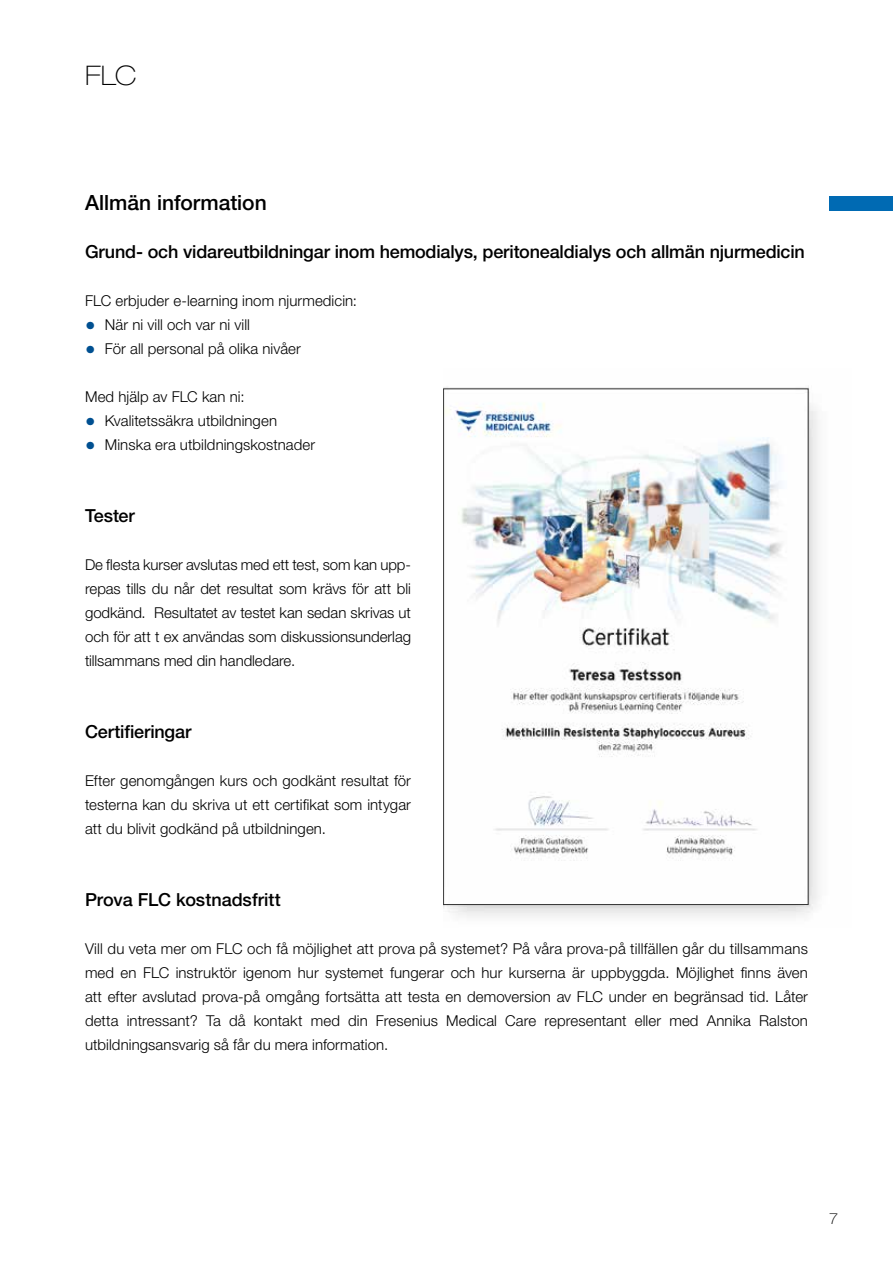
<style>
.page{position:relative;width:893px;height:1263px;background:#fff}
.page>*{position:absolute;margin:0;border:0;box-sizing:border-box;transform-origin:0 0}
.t1{font:100 expanded 27px "Helvetica Neue LT";color:#000}
.t2{font:500 21px "Helvetica Neue LT";color:#000}
.t3{font:500 18px "Helvetica Neue LT";letter-spacing:-.01em;color:#000}
.t4{font:300 15px/24px "Helvetica Neue LT";letter-spacing:.005em;color:#000;text-align:justify}
.t5{font:100 expanded 15px "Helvetica Neue";color:#000}
.s1{font-weight:100;font-stretch:expanded;font-size:21px;color:#005091}
</style>
<div class="page">
<img style="left:443px;top:386px;width:376px;height:531px">
<div style="left:829px;top:196px;width:64px;height:14px;background:#006ab3"></div>
<h1 class="t1" style="left:85px;top:59px;width:53px">FLC</h1>
<h2 class="t2" style="left:85px;top:190px;width:183px">Allmän information</h2>
<p class="t3" style="left:85px;top:241px;width:721px">Grund- och vidareutbildningar inom hemodialys, peritonealdialys och allmän njurmedicin</p>
<p class="t4" style="left:85px;top:289px;width:274px">FLC erbjuder e-learning inom njurmedicin:</p>
<p class="t4" style="left:85px;top:313px;width:167px"><span class="s1">•</span> När ni vill och var ni vill</p>
<p class="t4" style="left:85px;top:337px;width:217px"><span class="s1">•</span> För all personal på olika nivåer</p>
<p class="t4" style="left:85px;top:385px;width:161px">Med hjälp av FLC kan ni:</p>
<p class="t4" style="left:85px;top:409px;width:194px"><span class="s1">•</span> Kvalitetssäkra utbildningen</p>
<p class="t4" style="left:85px;top:433px;width:232px"><span class="s1">•</span> Minska era utbildningskostnader</p>
<p class="t3" style="left:85px;top:505px;width:51px">Tester</p>
<p class="t4" style="left:85px;top:553px;width:327px">De flesta kurser avslutas med ett test, som kan upp&shy;repas tills du når det resultat som krävs för att bli godkänd. Resultatet av testet kan sedan skrivas ut och för att t ex användas som diskussionsunderlag tillsammans med din handledare.</p>
<p class="t3" style="left:85px;top:721px;width:108px">Certifieringar</p>
<p class="t4" style="left:85px;top:769px;width:327px">Efter genomgången kurs och godkänt resultat för testerna kan du skriva ut ett certifikat som intygar att du blivit godkänd på utbildningen.</p>
<p class="t3" style="left:85px;top:889px;width:197px">Prova FLC kostnadsfritt</p>
<p class="t4" style="left:85px;top:937px;width:724px">Vill du veta mer om FLC och få möjlighet att prova på systemet? På våra prova-på tillfällen går du tillsammans med en FLC instruktör igenom hur systemet fungerar och hur kurserna är uppbyggda. Möjlighet finns även att efter avslutad prova-på omgång fortsätta att testa en demoversion av FLC under en begränsad tid. Låter detta intressant? Ta då kontakt med din Fresenius Medical Care representant eller med Annika Ralston utbildningsansvarig så får du mera information.</p>
<p class="t5" style="left:829px;top:1209px;width:10px">7</p>
</div>
